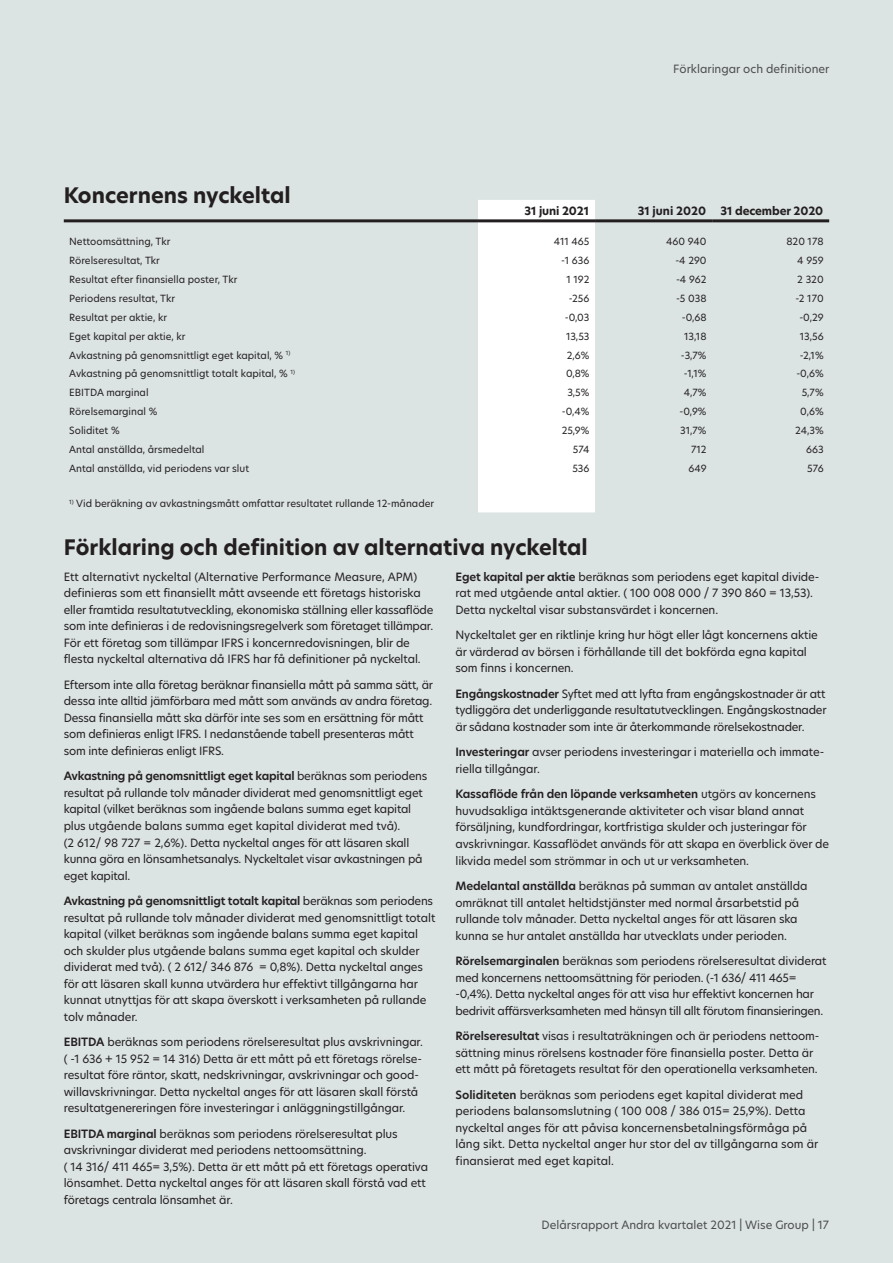
<style>
.page{position:relative;width:893px;height:1263px;background:#dce3e3}
.page>*{position:absolute;margin:0;border:0;box-sizing:border-box;transform-origin:0 0}
.Tabell_Rubbe{font:700 21px "Hero New";color:#231f20}
.Bröd_1{font:11.25px/16.5px "Hero New";letter-spacing:-.01em;color:#231f20}
.Bröd_1-2{font:11.25px "Hero New";color:#4b4c4d}
.Tabell_Huvudrad_Höge{font:700 11.25px "Hero New";letter-spacing:-.01em;color:#231f20}
.Tabell_Bas{font:9.75px "Hero New";color:#231f20}
.Tabell_Bas_Högerstäl{font:9.75px "Hero New";color:#231f20}
.s1{font-weight:600}
</style>
<div class="page">
<div style="left:478px;top:200px;width:117px;height:312px;background:#fff"></div>
<hr style="left:64px;top:219px;width:414px;height:3px;background:#231f20">
<hr style="left:478px;top:219px;width:117px;height:3px;background:#231f20">
<hr style="left:595px;top:219px;width:117px;height:3px;background:#231f20">
<hr style="left:712px;top:219px;width:117px;height:3px;background:#231f20">
<p class="Tabell_Rubbe" style="left:64px;top:181px;width:229px">Koncernens nyckeltal</p>
<p class="Bröd_1-2" style="left:673px;top:61px;width:158px">Förklaringar och definitioner</p>
<p class="Tabell_Huvudrad_Höge" style="left:524px;top:203px;width:66px">31 juni 2021</p>
<p class="Tabell_Huvudrad_Höge" style="left:638px;top:203px;width:70px">31 juni 2020</p>
<p class="Tabell_Huvudrad_Höge" style="left:721px;top:203px;width:104px">31 december 2020</p>
<p class="Tabell_Bas" style="left:69px;top:235px;width:103px">Nettoomsättning, Tkr</p>
<p class="Tabell_Bas_Högerstäl" style="left:554px;top:235px;width:37px">411 465</p>
<p class="Tabell_Bas_Högerstäl" style="left:666px;top:235px;width:42px">460 940</p>
<p class="Tabell_Bas_Högerstäl" style="left:786px;top:235px;width:39px">820 178</p>
<p class="Tabell_Bas" style="left:69px;top:254px;width:92px">Rörelseresultat, Tkr</p>
<p class="Tabell_Bas_Högerstäl" style="left:561px;top:254px;width:30px">-1 636</p>
<p class="Tabell_Bas_Högerstäl" style="left:675px;top:254px;width:33px">-4 290</p>
<p class="Tabell_Bas_Högerstäl" style="left:797px;top:254px;width:28px">4 959</p>
<p class="Tabell_Bas" style="left:69px;top:273px;width:170px">Resultat efter finansiella poster, Tkr</p>
<p class="Tabell_Bas_Högerstäl" style="left:566px;top:273px;width:25px">1 192</p>
<p class="Tabell_Bas_Högerstäl" style="left:676px;top:273px;width:32px">-4 962</p>
<p class="Tabell_Bas_Högerstäl" style="left:797px;top:273px;width:28px">2 320</p>
<p class="Tabell_Bas" style="left:69px;top:292px;width:107px">Periodens resultat, Tkr</p>
<p class="Tabell_Bas_Högerstäl" style="left:569px;top:292px;width:22px">-256</p>
<p class="Tabell_Bas_Högerstäl" style="left:676px;top:292px;width:32px">-5 038</p>
<p class="Tabell_Bas_Högerstäl" style="left:795px;top:292px;width:30px">-2 170</p>
<p class="Tabell_Bas" style="left:69px;top:311px;width:99px">Resultat per aktie, kr</p>
<p class="Tabell_Bas_Högerstäl" style="left:565px;top:311px;width:26px">-0,03</p>
<p class="Tabell_Bas_Högerstäl" style="left:682px;top:311px;width:26px">-0,68</p>
<p class="Tabell_Bas_Högerstäl" style="left:799px;top:311px;width:26px">-0,29</p>
<p class="Tabell_Bas" style="left:69px;top:329px;width:118px">Eget kapital per aktie, kr</p>
<p class="Tabell_Bas_Högerstäl" style="left:566px;top:329px;width:25px">13,53</p>
<p class="Tabell_Bas_Högerstäl" style="left:684px;top:329px;width:24px">13,18</p>
<p class="Tabell_Bas_Högerstäl" style="left:800px;top:329px;width:25px">13,56</p>
<p class="Tabell_Bas" style="left:69px;top:348px;width:223px">Avkastning på genomsnittligt eget kapital, % <sup>1)</sup></p>
<p class="Tabell_Bas_Högerstäl" style="left:567px;top:348px;width:24px">2,6%</p>
<p class="Tabell_Bas_Högerstäl" style="left:681px;top:348px;width:27px">-3,7%</p>
<p class="Tabell_Bas_Högerstäl" style="left:800px;top:348px;width:26px">-2,1%</p>
<p class="Tabell_Bas" style="left:69px;top:367px;width:227px">Avkastning på genomsnittligt totalt kapital, % <sup>1)</sup></p>
<p class="Tabell_Bas_Högerstäl" style="left:566px;top:367px;width:25px">0,8%</p>
<p class="Tabell_Bas_Högerstäl" style="left:684px;top:367px;width:24px">-1,1%</p>
<p class="Tabell_Bas_Högerstäl" style="left:796px;top:367px;width:29px">-0,6%</p>
<p class="Tabell_Bas" style="left:69px;top:386px;width:81px">EBITDA marginal</p>
<p class="Tabell_Bas_Högerstäl" style="left:567px;top:386px;width:24px">3,5%</p>
<p class="Tabell_Bas_Högerstäl" style="left:684px;top:386px;width:24px">4,7%</p>
<p class="Tabell_Bas_Högerstäl" style="left:802px;top:386px;width:23px">5,7%</p>
<p class="Tabell_Bas" style="left:69px;top:405px;width:90px">Rörelsemarginal %</p>
<p class="Tabell_Bas_Högerstäl" style="left:562px;top:405px;width:29px">-0,4%</p>
<p class="Tabell_Bas_Högerstäl" style="left:680px;top:405px;width:29px">-0,9%</p>
<p class="Tabell_Bas_Högerstäl" style="left:800px;top:405px;width:25px">0,6%</p>
<p class="Tabell_Bas" style="left:69px;top:424px;width:52px">Soliditet %</p>
<p class="Tabell_Bas_Högerstäl" style="left:562px;top:424px;width:29px">25,9%</p>
<p class="Tabell_Bas_Högerstäl" style="left:680px;top:424px;width:28px">31,7%</p>
<p class="Tabell_Bas_Högerstäl" style="left:795px;top:424px;width:30px">24,3%</p>
<p class="Tabell_Bas" style="left:69px;top:443px;width:137px">Antal anställda, årsmedeltal</p>
<p class="Tabell_Bas_Högerstäl" style="left:573px;top:443px;width:18px">574</p>
<p class="Tabell_Bas_Högerstäl" style="left:691px;top:443px;width:17px">712</p>
<p class="Tabell_Bas_Högerstäl" style="left:806px;top:443px;width:19px">663</p>
<p class="Tabell_Bas" style="left:69px;top:461px;width:181px">Antal anställda, vid periodens var slut</p>
<p class="Tabell_Bas_Högerstäl" style="left:572px;top:461px;width:19px">536</p>
<p class="Tabell_Bas_Högerstäl" style="left:688px;top:461px;width:20px">649</p>
<p class="Tabell_Bas_Högerstäl" style="left:807px;top:461px;width:18px">576</p>
<p class="Tabell_Bas" style="left:69px;top:497px;width:366px"><sup>1)</sup> Vid beräkning av avkastningsmått omfattar resultatet rullande 12-månader</p>
<p class="Tabell_Rubbe" style="left:64px;top:533px;width:526px">Förklaring och definition av alternativa nyckeltal</p>
<p class="Bröd_1" style="left:64px;top:568px;width:371px">Ett alternativt nyckeltal (Alternative Performance Measure, APM) definieras som ett finansiellt mått avseende ett företags historiska eller framtida resultatutveckling, ekonomiska ställning eller kassaflöde som inte definieras i de redovisningsregelverk som företaget tillämpar.<br>För ett företag som tillämpar IFRS i koncernredovisningen, blir de flesta nyckeltal alternativa då IFRS har få definitioner på nyckeltal.</p>
<p class="Bröd_1" style="left:64px;top:676px;width:371px">Eftersom inte alla företag beräknar finansiella mått på samma sätt, är dessa inte alltid jämförbara med mått som används av andra företag.<br>Dessa finansiella mått ska därför inte ses som en ersättning för mått som definieras enligt IFRS. I nedanstående tabell presenteras mått som inte definieras enligt IFRS.</p>
<p class="Bröd_1" style="left:64px;top:768px;width:365px"><span class="s1">Avkastning på genomsnittligt eget kapital</span> beräknas som periodens resultat på rullande tolv månader dividerat med genomsnittligt eget kapital (vilket beräknas som ingående balans summa eget kapital plus utgående balans summa eget kapital dividerat med två).<br>(2 612/ 98 727 = 2,6%). Detta nyckeltal anges för att läsaren skall kunna göra en lönsamhetsanalys. Nyckeltalet visar avkastningen på eget kapital.</p>
<p class="Bröd_1" style="left:64px;top:892px;width:373px"><span class="s1">Avkastning på genomsnittligt totalt kapital</span> beräknas som periodens resultat på rullande tolv månader dividerat med genomsnittligt totalt kapital (vilket beräknas som ingående balans summa eget kapital och skulder plus utgående balans summa eget kapital och skulder dividerat med två). ( 2 612/ 346 876 = 0,8%). Detta nyckeltal anges för att läsaren skall kunna utvärdera hur effektivt tillgångarna har kunnat utnyttjas för att skapa överskott i verksamheten på rullande tolv månader.</p>
<p class="Bröd_1" style="left:64px;top:1033px;width:361px"><span class="s1">EBITDA</span> beräknas som periodens rörelseresultat plus avskrivningar. ( -1 636 + 15 952 = 14 316) Detta är ett mått på ett företags rörelse&shy;resultat före räntor, skatt, nedskrivningar, avskrivningar och good&shy;willavskrivningar. Detta nyckeltal anges för att läsaren skall förstå resultatgenereringen före investeringar i anläggningstillgångar.</p>
<p class="Bröd_1" style="left:64px;top:1125px;width:366px"><span class="s1">EBITDA marginal</span> beräknas som periodens rörelseresultat plus avskrivningar dividerat med periodens nettoomsättning.<br>( 14 316/ 411 465= 3,5%). Detta är ett mått på ett företags operativa lönsamhet. Detta nyckeltal anges för att läsaren skall förstå vad ett företags centrala lönsamhet är.</p>
<p class="Bröd_1" style="left:455px;top:568px;width:365px"><span class="s1">Eget kapital per aktie</span> beräknas som periodens eget kapital divide&shy;rat med utgående antal aktier. ( 100 008 000 / 7 390 860 = 13,53).<br>Detta nyckeltal visar substansvärdet i koncernen.</p>
<p class="Bröd_1" style="left:455px;top:627px;width:364px">Nyckeltalet ger en riktlinje kring hur högt eller lågt koncernens aktie är värderad av börsen i förhållande till det bokförda egna kapital som finns i koncernen.</p>
<p class="Bröd_1" style="left:455px;top:685px;width:373px;text-align:justify"><span class="s1">Engångskostnader</span> Syftet med att lyfta fram engångskostnader är att tydliggöra det underliggande resultatutvecklingen. Engångskostnader är sådana kostnader som inte är återkommande rörelsekostnader.</p>
<p class="Bröd_1" style="left:455px;top:744px;width:370px"><span class="s1">Investeringar</span> avser periodens investeringar i materiella och immate&shy;riella tillgångar.</p>
<p class="Bröd_1" style="left:455px;top:786px;width:375px"><span class="s1">Kassaflöde från den löpande verksamheten</span> utgörs av koncernens huvudsakliga intäktsgenerande aktiviteter och visar bland annat försäljning, kundfordringar, kortfristiga skulder och justeringar för avskrivningar. Kassaflödet används för att skapa en överblick över de likvida medel som strömmar in och ut ur verksamheten.</p>
<p class="Bröd_1" style="left:455px;top:877px;width:353px"><span class="s1">Medelantal anställda</span> beräknas på summan av antalet anställda omräknat till antalet heltidstjänster med normal årsarbetstid på rullande tolv månader. Detta nyckeltal anges för att läsaren ska kunna se hur antalet anställda har utvecklats under perioden.</p>
<p class="Bröd_1" style="left:455px;top:952px;width:373px"><span class="s1">Rörelsemarginalen</span> beräknas som periodens rörelseresultat dividerat med koncernens nettoomsättning för perioden. (-1 636/ 411 465= -0,4%). Detta nyckeltal anges för att visa hur effektivt koncernen har bedrivit affärsverksamheten med hänsyn till allt förutom finansieringen.</p>
<p class="Bröd_1" style="left:455px;top:1027px;width:365px"><span class="s1">Rörelseresultat</span> visas i resultaträkningen och är periodens nettoom&shy;sättning minus rörelsens kostnader före finansiella poster. Detta är ett mått på företagets resultat för den operationella verksamheten.</p>
<p class="Bröd_1" style="left:455px;top:1086px;width:364px"><span class="s1">Soliditeten</span> beräknas som periodens eget kapital dividerat med periodens balansomslutning ( 100 008 / 386 015= 25,9%). Detta nyckeltal anges för att påvisa koncernensbetalningsförmåga på lång sikt. Detta nyckeltal anger hur stor del av tillgångarna som är finansierat med eget kapital.</p>
<p class="Bröd_1-2" style="left:542px;top:1218px;width:289px">Delårsrapport Andra kvartalet 2021 | Wise Group | 17</p>
</div>
